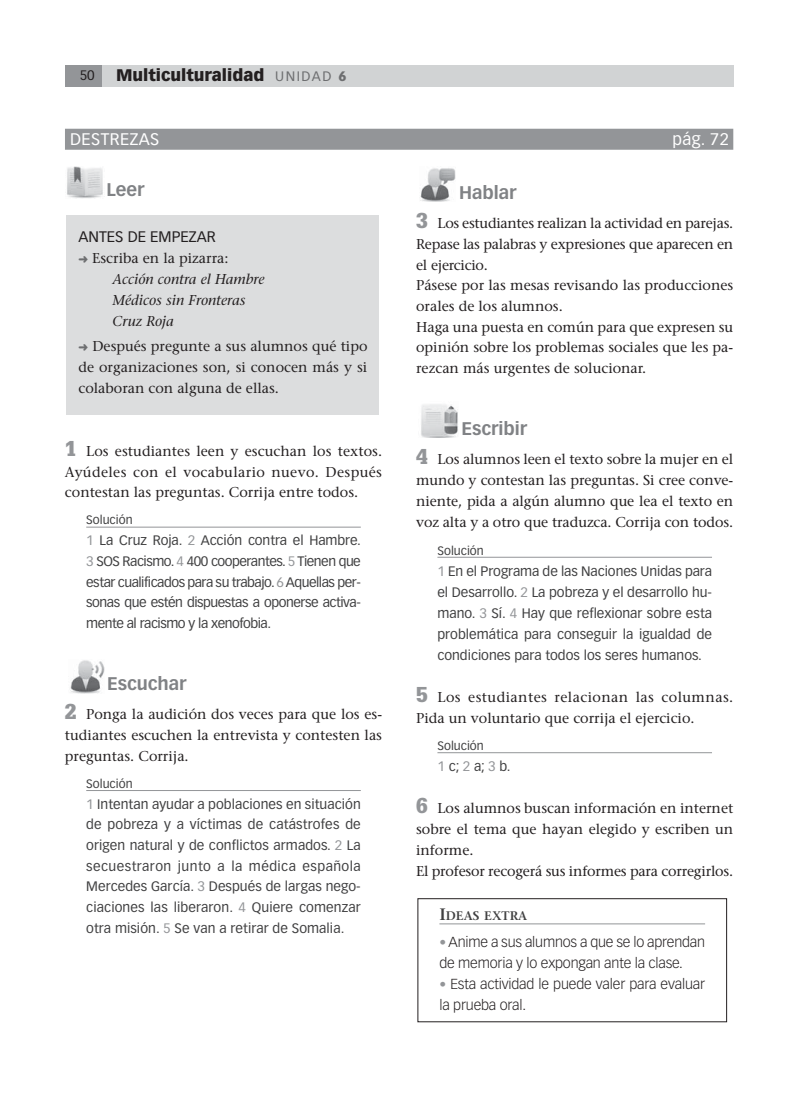
<style>
.page{position:relative;width:808px;height:1106px;background:#fff}
.page>*{position:absolute;margin:0;border:0;box-sizing:border-box;transform-origin:0 0}
.t1{font:700 18px "Vectora LT Std";color:#808285}
.t2{font:900 16.5px "Vectora LT Std";color:#231f20}
.t3{font:16.5px "Vectora LT Std";letter-spacing:.03em;color:#fff}
.t4{font:15px "Vectora LT Std";color:#231f20}
.t5{font:500 14.25px/20.7px "Stone Serif Std";color:#231f20;text-align:justify}
.t6{font:300 14.25px/21px "Vectora LT Std";letter-spacing:-.01em;color:#231f20}
.t7{font:italic 500 14.25px/21px "Stone Serif Std";color:#231f20}
.t8{font:13.5px/20.7px "Vectora LT Std";color:#404041;text-align:justify}
.t9{font:13.5px "Vectora LT Std";color:#231f20}
.t10{font:600 12.3px "Stone Serif Std";color:#404041}
.t11{font:12px "Vectora LT Std";color:#404041}
.s1{font-weight:400;font-size:13.5px;color:#6d6e70}
.s2{font-size:13.5px;color:#6d6e70}
.s3{font-family:"Glypha LT Std";font-weight:900;font-size:21px;color:#939598}
.s4{color:#939598}
.s5{font-size:16.5px}
.s6{font-weight:400;font-size:13.5px;color:#939598}
</style>
<div class="page">
<div style="left:65px;top:65px;width:667px;height:21px;background:#d1d3d4"></div>
<div style="left:65px;top:65px;width:36px;height:21px;background:#939598"></div>
<div style="left:65px;top:129px;width:667px;height:21px;background:#939598"></div>
<hr style="left:86px;top:527px;width:274px;height:1px;background:#939598">
<hr style="left:86px;top:790px;width:274px;height:1px;background:#939598">
<hr style="left:437px;top:557px;width:274px;height:1px;background:#939598">
<hr style="left:437px;top:752px;width:274px;height:1px;background:#939598">
<div style="left:66px;top:215px;width:313px;height:199px;background:#dcddde"></div>
<img style="left:67px;top:166px;width:36px;height:33px">
<img style="left:70px;top:660px;width:35px;height:33px">
<img style="left:420px;top:168px;width:35px;height:34px">
<img style="left:421px;top:404px;width:37px;height:33px">
<div style="left:417px;top:898px;width:309px;height:124px;border:1px solid #231f20"></div>
<hr style="left:439px;top:923px;width:265px;height:1px;background:#939598">
<p class="t9" style="left:80px;top:69px;width:17px">50</p>
<p class="t2" style="left:116px;top:67px;width:232px">Multiculturalidad <span class="s1">UNIDAD</span> <span class="s2">6</span></p>
<p class="t3" style="left:70px;top:131px;width:91px">DESTREZAS</p>
<p class="t3" style="left:672px;top:131px;width:58px">pág. 72</p>
<p class="t1" style="left:106px;top:181px;width:39px">Leer</p>
<p class="t1" style="left:459px;top:184px;width:59px">Hablar</p>
<p class="t5" style="left:416px;top:213px;width:318px;text-align:left"><span class="s3">3</span> Los estudiantes realizan la actividad en parejas.<br>Repase las palabras y expresiones que aparecen en el ejercicio.<br>Pásese por las mesas revisando las producciones orales de los alumnos.<br>Haga una puesta en común para que expresen su opinión sobre los problemas sociales que les pa&shy;rezcan más urgentes de solucionar.</p>
<p class="t4" style="left:78px;top:229px;width:139px">ANTES DE EMPEZAR</p>
<p class="t5" style="left:92px;top:248px;width:138px">Escriba en la pizarra:</p>
<p class="t7" style="left:112px;top:269px;width:153px">Acción contra el Hambre<br>Médicos sin Fronteras<br>Cruz Roja</p>
<p class="t5" style="left:78px;top:336px;width:290px;text-indent:14px">Después pregunte a sus alumnos qué tipo de organizaciones son, si conocen más y si colaboran con alguna de ellas.</p>
<p class="t5" style="left:65px;top:441px;width:318px"><span class="s3">1</span> Los estudiantes leen y escuchan los textos.<br>Ayúdeles con el vocabulario nuevo. Después contestan las preguntas. Corrija entre todos.</p>
<p class="t11" style="left:86px;top:514px;width:48px">Solución</p>
<p class="t8" style="left:86px;top:531px;width:276px"><span class="s4">1</span> La Cruz Roja. <span class="s4">2</span> Acción contra el Hambre.<br><span class="s4">3</span> SOS Racismo. <span class="s4">4</span> 400 cooperantes. <span class="s4">5</span> Tienen que estar cualificados para su trabajo. <span class="s4">6</span> Aquellas per&shy;sonas que estén dispuestas a oponerse activa&shy;mente al racismo y la xenofobia.</p>
<p class="t1" style="left:107px;top:675px;width:81px">Escuchar</p>
<p class="t5" style="left:65px;top:704px;width:318px"><span class="s3">2</span> Ponga la audición dos veces para que los es&shy;tudiantes escuchen la entrevista y contesten las preguntas. Corrija.</p>
<p class="t11" style="left:86px;top:777px;width:48px">Solución</p>
<p class="t8" style="left:86px;top:794px;width:276px"><span class="s4">1</span> Intentan ayudar a poblaciones en situación de pobreza y a víctimas de catástrofes de origen natural y de conflictos armados. <span class="s4">2</span> La secuestraron junto a la médica española Mercedes García. <span class="s4">3</span> Después de largas nego&shy;ciaciones las liberaron. <span class="s4">4</span> Quiere comenzar otra misión. <span class="s4">5</span> Se van a retirar de Somalia.</p>
<p class="t1" style="left:461px;top:419px;width:67px">Escribir</p>
<p class="t5" style="left:416px;top:449px;width:318px"><span class="s3">4</span> Los alumnos leen el texto sobre la mujer en el mundo y contestan las preguntas. Si cree conve&shy;niente, pida a algún alumno que lea el texto en voz alta y a otro que traduzca. Corrija con todos.</p>
<p class="t11" style="left:437px;top:544px;width:48px">Solución</p>
<p class="t8" style="left:437px;top:561px;width:276px"><span class="s4">1</span> En el Programa de las Naciones Unidas para el Desarrollo. <span class="s4">2</span> La pobreza y el desarrollo hu&shy;mano. <span class="s4">3</span> Sí. <span class="s4">4</span> Hay que reflexionar sobre esta problemática para conseguir la igualdad de condiciones para todos los seres humanos.</p>
<p class="t5" style="left:416px;top:687px;width:318px"><span class="s3">5</span> Los estudiantes relacionan las columnas.<br>Pida un voluntario que corrija el ejercicio.</p>
<p class="t11" style="left:437px;top:740px;width:48px">Solución</p>
<p class="t8" style="left:437px;top:756px;width:75px"><span class="s4">1</span> c; <span class="s4">2</span> a; <span class="s4">3</span> b.</p>
<p class="t5" style="left:416px;top:798px;width:318px;text-align:left"><span class="s3">6</span> Los alumnos buscan información en internet sobre el tema que hayan elegido y escriben un informe.<br>El profesor recogerá sus informes para corregirlos.</p>
<p class="t10" style="left:439px;top:909px;width:89px"><span class="s5">I</span>DEAS EXTRA</p>
<p class="t6" style="left:439px;top:932px;width:267px"><span class="s6">•</span> Anime a sus alumnos a que se lo aprendan de memoria y lo expongan ante la clase.</p>
<p class="t6" style="left:439px;top:974px;width:267px"><span class="s6">•</span> Esta actividad le puede valer para evaluar la prueba oral.</p>
</div>
